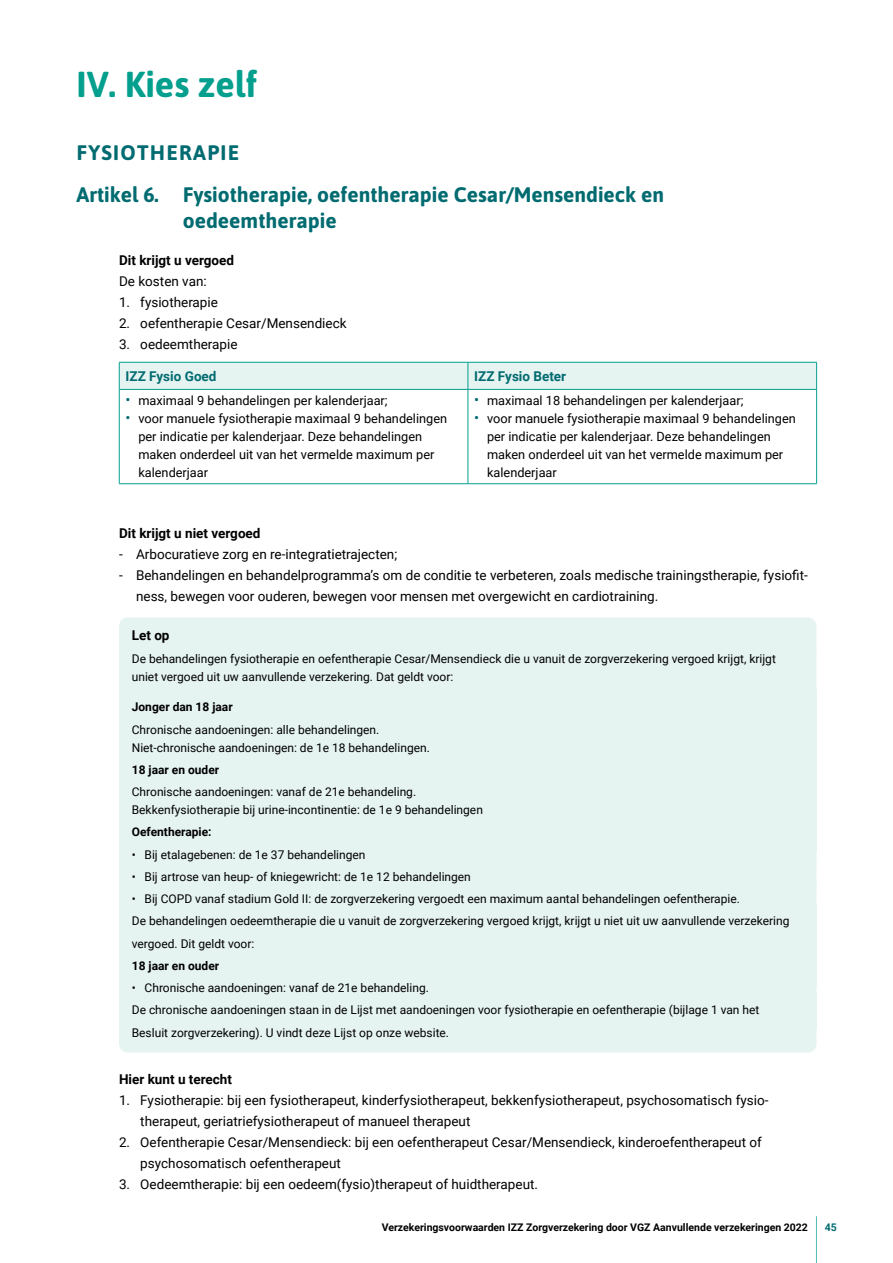
<style>
.page{position:relative;width:893px;height:1263px;background:#fff}
.page>*{position:absolute;margin:0;border:0;box-sizing:border-box;transform-origin:0 0}
.H1_kop{font:700 36px "Asap";color:#059f8e}
.H2_kop_nummer{font:700 21px/25.5px "Asap";color:#006b70}
.H1_zorgrubriek{font:700 21px "Asap";letter-spacing:.06em;color:#006b70}
._0_plat_inspring_10m{font:13.5px/21px "Roboto";color:#000}
.t1{font:13.5px/21px "Roboto Regular 2";color:#000}
.H4_kop{font:700 13.5px "Roboto";color:#000}
.tabel_kop{font:700 13.5px "Roboto";color:#006b70}
.kader_boven{font:700 13.5px "Roboto";color:#000}
.t2{font:12.75px/18px "Roboto";color:#000}
.kader_onder{font:12px/18px "Roboto";color:#000}
.kader_tussen{font:12px/18px "Roboto";color:#000}
.kader_tussen-2{font:700 12px "Roboto";color:#000}
.t3{font:700 10.5px "Roboto";color:#000}
.t4{font:700 10.5px "Roboto";color:#006b70}
.s1{font-size:15px;color:#006b70}
.s2{font-family:"Roboto"}
</style>
<div class="page">
<hr style="left:816px;top:1216px;width:1px;height:47px;background:#52bbb3">
<div style="left:119px;top:617px;width:697px;height:73px;background:#e5f3f1"></div>
<div style="left:119px;top:690px;width:697px;height:37px;background:#e5f3f1"></div>
<div style="left:119px;top:712px;width:697px;height:55px;background:#e5f3f1"></div>
<div style="left:119px;top:752px;width:697px;height:38px;background:#e5f3f1"></div>
<div style="left:119px;top:774px;width:697px;height:56px;background:#e5f3f1"></div>
<div style="left:119px;top:815px;width:697px;height:37px;background:#e5f3f1"></div>
<div style="left:119px;top:852px;width:697px;height:52px;background:#e5f3f1"></div>
<div style="left:119px;top:904px;width:697px;height:37px;background:#e5f3f1"></div>
<div style="left:119px;top:926px;width:697px;height:37px;background:#e5f3f1"></div>
<div style="left:119px;top:948px;width:697px;height:38px;background:#e5f3f1"></div>
<div style="left:119px;top:986px;width:697px;height:7px;background:#e5f3f1"></div>
<div style="left:119px;top:993px;width:697px;height:37px;background:#e5f3f1"></div>
<div style="left:119px;top:1030px;width:697px;height:22px;background:#e5f3f1"></div>
<hr style="left:119px;top:389px;width:349px;height:1px;background:#059f8e">
<svg style="left:119px;top:362px;width:698px;height:27px;background:#ddefed"></svg>
<hr style="left:468px;top:389px;width:349px;height:1px;background:#059f8e">
<hr style="left:119px;top:390px;width:1px;height:93px;background:#059f8e">
<hr style="left:119px;top:483px;width:349px;height:1px;background:#059f8e">
<hr style="left:468px;top:390px;width:1px;height:93px;background:#059f8e">
<hr style="left:816px;top:390px;width:1px;height:93px;background:#059f8e">
<hr style="left:468px;top:483px;width:349px;height:1px;background:#059f8e">
<h1 class="H1_kop" style="left:77px;top:59px;width:182px">IV. Kies zelf</h1>
<p class="H1_zorgrubriek" style="left:77px;top:138px;width:164px">FYSIOTHERAPIE</p>
<h2 class="H2_kop_nummer" style="left:183px;top:181px;width:483px;text-indent:-106px">Artikel 6. Fysiotherapie, oefentherapie Cesar/Mensendieck en oedeemtherapie</h2>
<p class="H4_kop" style="left:119px;top:251px;width:117px">Dit krijgt u vergoed</p>
<p class="_0_plat_inspring_10m" style="left:119px;top:270px;width:89px">De kosten van:</p>
<p class="_0_plat_inspring_10m" style="left:119px;top:291px;width:100px">1. fysiotherapie</p>
<p class="_0_plat_inspring_10m" style="left:119px;top:312px;width:229px">2. oefentherapie Cesar/Mensendieck</p>
<p class="_0_plat_inspring_10m" style="left:119px;top:333px;width:120px">3. oedeemtherapie</p>
<p class="tabel_kop" style="left:126px;top:367px;width:92px">IZZ Fysio Goed</p>
<p class="tabel_kop" style="left:474px;top:367px;width:93px">IZZ Fysio Beter</p>
<p class="t2" style="left:126px;top:391px;width:263px"><span class="s1">•</span> maximaal 9 behandelingen per kalenderjaar;</p>
<p class="t2" style="left:138px;top:409px;width:310px;text-indent:-13px"><span class="s1">•</span> voor manuele fysiotherapie maximaal 9 behandelingen per indicatie per kalenderjaar. Deze behandelingen maken onderdeel uit van het vermelde maximum per kalenderjaar</p>
<p class="t2" style="left:474px;top:391px;width:271px"><span class="s1">•</span> maximaal 18 behandelingen per kalenderjaar;</p>
<p class="t2" style="left:487px;top:409px;width:310px;text-indent:-13px"><span class="s1">•</span> voor manuele fysiotherapie maximaal 9 behandelingen per indicatie per kalenderjaar. Deze behandelingen maken onderdeel uit van het vermelde maximum per kalenderjaar</p>
<p class="H4_kop" style="left:119px;top:524px;width:143px">Dit krijgt u niet vergoed</p>
<p class="_0_plat_inspring_10m" style="left:119px;top:543px;width:280px">- Arbocuratieve zorg en re-integratietrajecten;</p>
<p class="t1" style="left:136px;top:564px;width:673px;text-indent:-17px"><span class="s2">-</span> Behandelingen en behandelprogramma’s om de conditie te verbeteren, zoals medische trainingstherapie, fysiofit&shy;<span class="s2">ness, bewegen voor ouderen, bewegen voor mensen met overgewicht en cardiotraining.</span></p>
<p class="kader_boven" style="left:132px;top:626px;width:39px">Let op</p>
<p class="kader_onder" style="left:132px;top:649px;width:646px">De behandelingen fysiotherapie en oefentherapie Cesar/Mensendieck die u vanuit de zorgverzekering vergoed krijgt, krijgt uniet vergoed uit uw aanvullende verzekering. Dat geldt voor:</p>
<p class="kader_tussen-2" style="left:132px;top:699px;width:102px">Jonger dan 18 jaar</p>
<p class="kader_tussen" style="left:132px;top:720px;width:300px">Chronische aandoeningen: alle behandelingen.<br>Niet-chronische aandoeningen: de 1e 18 behandelingen.</p>
<p class="kader_tussen-2" style="left:132px;top:761px;width:89px">18 jaar en ouder</p>
<p class="kader_tussen" style="left:132px;top:782px;width:353px">Chronische aandoeningen: vanaf de 21e behandeling.<br>Bekkenfysiotherapie bij urine-incontinentie: de 1e 9 behandelingen</p>
<p class="kader_tussen-2" style="left:132px;top:824px;width:81px">Oefentherapie:</p>
<p class="kader_onder" style="left:132px;top:845px;width:235px">• Bij etalagebenen: de 1e 37 behandelingen</p>
<p class="kader_onder" style="left:132px;top:867px;width:341px">• Bij artrose van heup- of kniegewricht: de 1e 12 behandelingen</p>
<p class="kader_onder" style="left:132px;top:889px;width:610px">• Bij COPD vanaf stadium Gold II: de zorgverzekering vergoedt een maximum aantal behandelingen oefentherapie.</p>
<p class="kader_tussen" style="left:132px;top:912px;width:659px">De behandelingen oedeemtherapie die u vanuit de zorgverzekering vergoed krijgt, krijgt u niet uit uw aanvullende verzekering</p>
<p class="kader_tussen" style="left:132px;top:934px;width:124px">vergoed. Dit geldt voor:</p>
<p class="kader_tussen-2" style="left:132px;top:957px;width:89px">18 jaar en ouder</p>
<p class="kader_onder" style="left:132px;top:978px;width:299px">• Chronische aandoeningen: vanaf de 21e behandeling.</p>
<p class="kader_tussen" style="left:132px;top:1001px;width:629px">De chronische aandoeningen staan in de Lijst met aandoeningen voor fysiotherapie en oefentherapie (bijlage 1 van het</p>
<p class="kader_onder" style="left:132px;top:1023px;width:319px">Besluit zorgverzekering). U vindt deze Lijst op onze website.</p>
<p class="H4_kop" style="left:119px;top:1070px;width:114px">Hier kunt u terecht</p>
<p class="_0_plat_inspring_10m" style="left:140px;top:1089px;width:629px;text-indent:-21px">1. Fysiotherapie: bij een fysiotherapeut, kinderfysiotherapeut, bekkenfysiotherapeut, psychosomatisch fysio&shy;therapeut, geriatriefysiotherapeut of manueel therapeut</p>
<p class="_0_plat_inspring_10m" style="left:140px;top:1131px;width:623px;text-indent:-21px">2. Oefentherapie Cesar/Mensendieck: bij een oefentherapeut Cesar/Mensendieck, kinderoefentherapeut of psychosomatisch oefentherapeut</p>
<p class="_0_plat_inspring_10m" style="left:119px;top:1173px;width:420px">3. Oedeemtherapie: bij een oedeem(fysio)therapeut of huidtherapeut.</p>
<p class="t3" style="left:382px;top:1220px;width:428px">Verzekeringsvoorwaarden IZZ Zorgverzekering door VGZ Aanvullende verzekeringen 2022</p>
<p class="t4" style="left:825px;top:1220px;width:14px">45</p>
</div>
